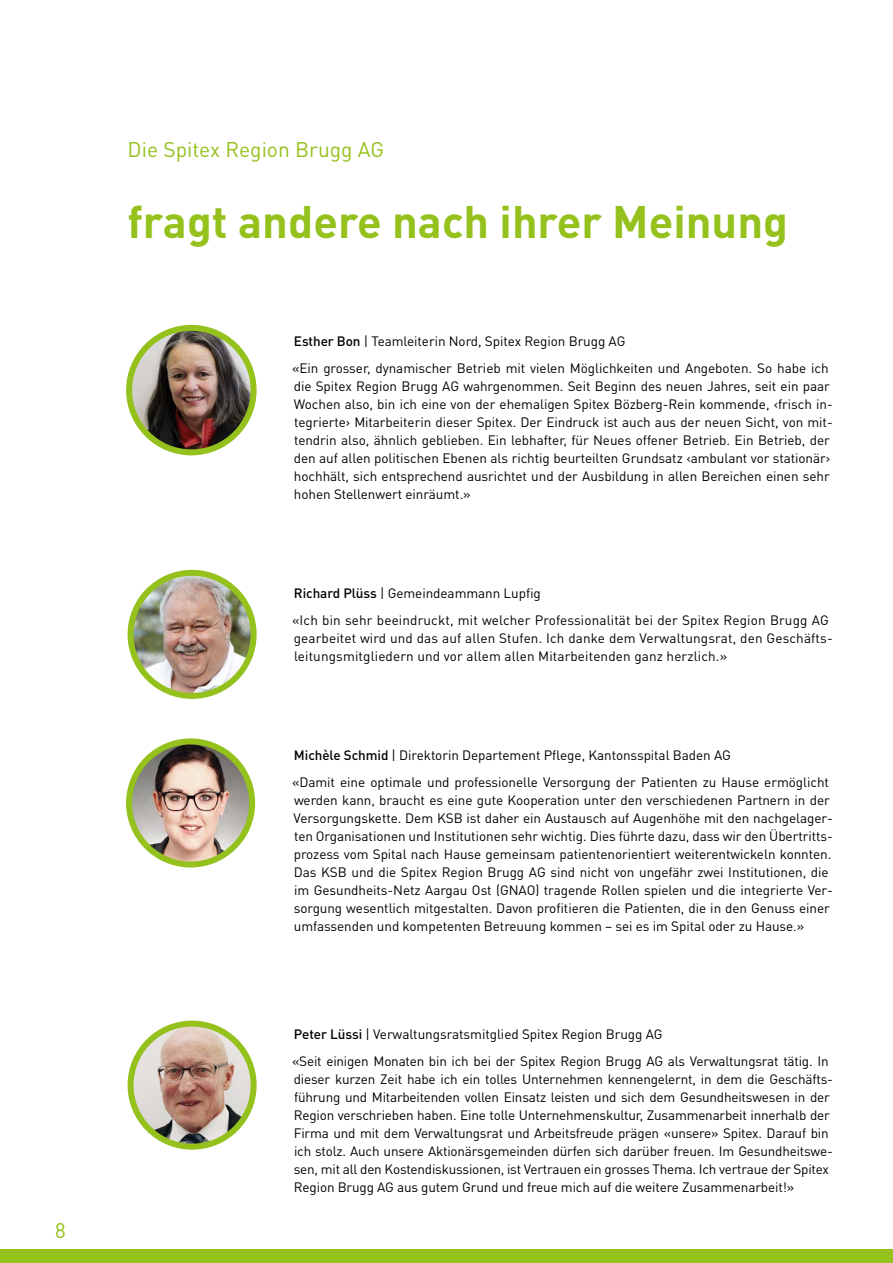
<style>
.page{position:relative;width:893px;height:1263px;background:#fff}
.page>*{position:absolute;margin:0;border:0;box-sizing:border-box;transform-origin:0 0}
.t1{font:700 45px "DIN Pro";color:#94c11c}
.t2{font:21px "DIN Pro";color:#94c11c}
.t3{font:13.5px/18px "DIN Pro";letter-spacing:-.005em;color:#000}
.s1{font-weight:500}
</style>
<div class="page">
<div style="left:0;top:1249px;width:893px;height:14px;background:#94c11c"></div>
<img style="left:129px;top:328px;width:125px;height:124px;border-radius:62px">
<div style="left:126px;top:325px;width:131px;height:130px;border:6px solid #94c11c;border-radius:50%"></div>
<img style="left:129px;top:741px;width:123px;height:123px;border-radius:62px">
<div style="left:126px;top:738px;width:129px;height:129px;border:6px solid #94c11c;border-radius:50%"></div>
<img style="left:131px;top:573px;width:123px;height:123px;border-radius:62px">
<div style="left:128px;top:570px;width:129px;height:129px;border:6px solid #94c11c;border-radius:50%"></div>
<img style="left:131px;top:1023px;width:123px;height:124px;border-radius:62px">
<div style="left:128px;top:1020px;width:129px;height:130px;border:6px solid #94c11c;border-radius:50%"></div>
<h2 class="t2" style="left:55px;top:1217px;width:12px">8</h2>
<h2 class="t2" style="left:128px;top:137px;width:258px">Die Spitex Region Brugg AG</h2>
<h1 class="t1" style="left:128px;top:192px;width:662px">fragt andere nach ihrer Meinung</h1>
<p class="t3" style="left:292px;top:328px;width:538px;line-height:27px"><span class="s1">Esther Bon</span> | Teamleiterin Nord, Spitex Region Brugg AG<br>«Ein grosser, dynamischer Betrieb mit vielen Möglichkeiten und Angeboten. So habe ich</p>
<p class="t3" style="left:294px;top:377px;width:541px">die Spitex Region Brugg AG wahrgenommen. Seit Beginn des neuen Jahres, seit ein paar Wochen also, bin ich eine von der ehemaligen Spitex Bözberg-Rein kommende, ‹frisch in&shy;tegrierte› Mitarbeiterin dieser Spitex. Der Eindruck ist auch aus der neuen Sicht, von mit&shy;tendrin also, ähnlich geblieben. Ein lebhafter, für Neues offener Betrieb. Ein Betrieb, der den auf allen politischen Ebenen als richtig beurteilten Grundsatz ‹ambulant vor stationär› hochhält, sich entsprechend ausrichtet und der Ausbildung in allen Bereichen einen sehr hohen Stellenwert einräumt.»</p>
<p class="t3" style="left:292px;top:580px;width:538px;line-height:27px"><span class="s1">Richard Plüss</span> | Gemeindeammann Lupfig<br>«Ich bin sehr beeindruckt, mit welcher Professionalität bei der Spitex Region Brugg AG</p>
<p class="t3" style="left:294px;top:629px;width:541px">gearbeitet wird und das auf allen Stufen. Ich danke dem Verwaltungsrat, den Geschäfts&shy;leitungsmitgliedern und vor allem allen Mitarbeitenden ganz herzlich.»</p>
<p class="t3" style="left:292px;top:742px;width:538px;line-height:27px"><span class="s1">Michèle Schmid</span> | Direktorin Departement Pflege, Kantonsspital Baden AG<br>«Damit eine optimale und professionelle Versorgung der Patienten zu Hause ermöglicht</p>
<p class="t3" style="left:294px;top:791px;width:541px">werden kann, braucht es eine gute Kooperation unter den verschiedenen Partnern in der Versorgungskette. Dem KSB ist daher ein Austausch auf Augenhöhe mit den nachgelager&shy;ten Organisationen und Institutionen sehr wichtig. Dies führte dazu, dass wir den Übertritts&shy;prozess vom Spital nach Hause gemeinsam patientenorientiert weiterentwickeln konnten.<br>Das KSB und die Spitex Region Brugg AG sind nicht von ungefähr zwei Institutionen, die im Gesundheits-Netz Aargau Ost (GNAO) tragende Rollen spielen und die integrierte Ver&shy;sorgung wesentlich mitgestalten. Davon profitieren die Patienten, die in den Genuss einer umfassenden und kompetenten Betreuung kommen – sei es im Spital oder zu Hause.»</p>
<p class="t3" style="left:292px;top:1021px;width:538px;line-height:27px"><span class="s1">Peter Lüssi</span> | Verwaltungsratsmitglied Spitex Region Brugg AG<br>«Seit einigen Monaten bin ich bei der Spitex Region Brugg AG als Verwaltungsrat tätig. In</p>
<p class="t3" style="left:294px;top:1070px;width:541px">dieser kurzen Zeit habe ich ein tolles Unternehmen kennengelernt, in dem die Geschäfts&shy;führung und Mitarbeitenden vollen Einsatz leisten und sich dem Gesundheitswesen in der Region verschrieben haben. Eine tolle Unternehmenskultur, Zusammenarbeit innerhalb der Firma und mit dem Verwaltungsrat und Arbeitsfreude prägen «unsere» Spitex. Darauf bin ich stolz. Auch unsere Aktionärsgemeinden dürfen sich darüber freuen. Im Gesundheitswe&shy;sen, mit all den Kostendiskussionen, ist Vertrauen ein grosses Thema. Ich vertraue der Spitex Region Brugg AG aus gutem Grund und freue mich auf die weitere Zusammenarbeit!»</p>
</div>
